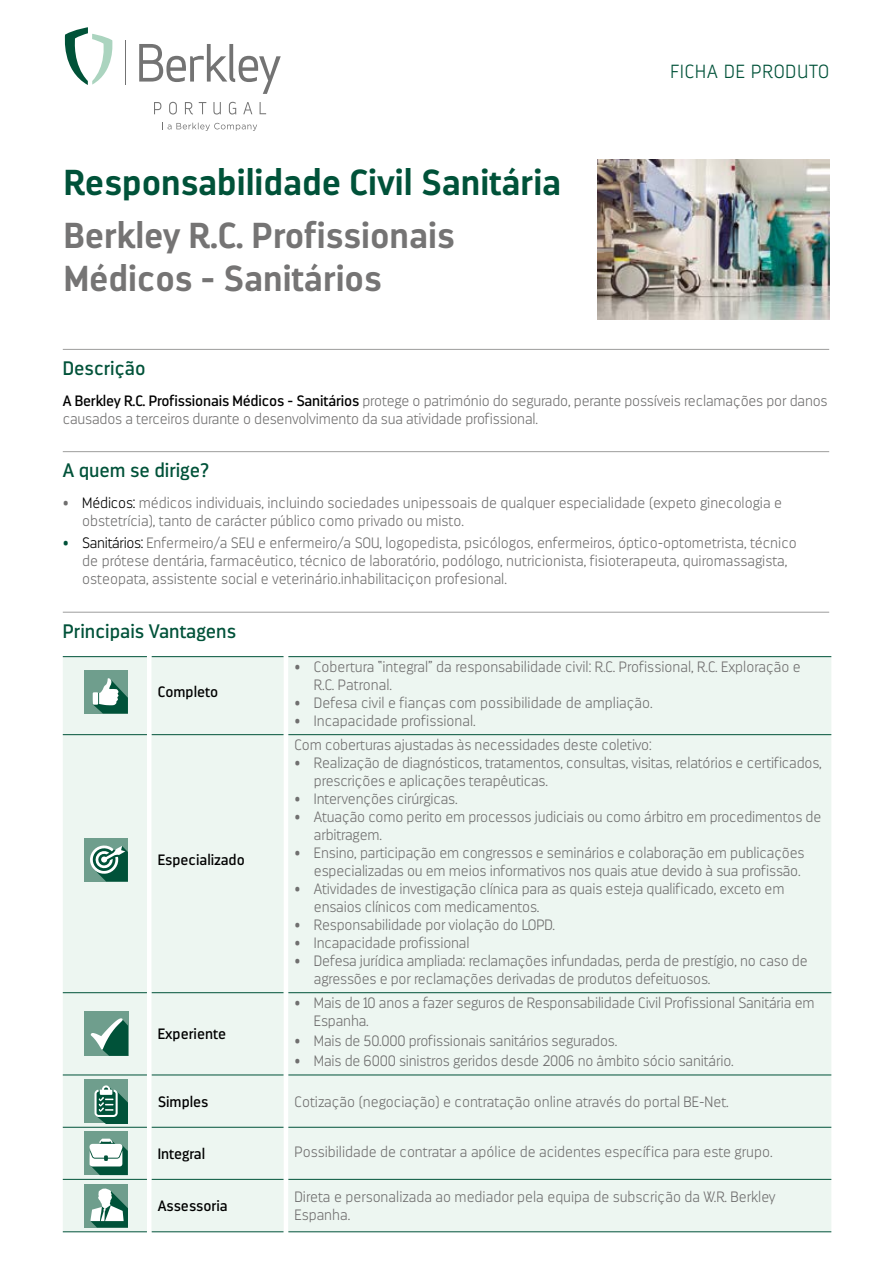
<style>
.page{position:relative;width:893px;height:1263px;background:#fff}
.page>*{position:absolute;margin:0;border:0;box-sizing:border-box;transform-origin:0 0}
.t1{font:700 36px/43.2px "Darwin";color:#757474}
.t2{font:700 36px "Darwin";color:#005239}
.t3{font:19.5px "Darwin";color:#005239}
.t4{font:200 19.05px "Darwin";letter-spacing:.05em;color:#005239}
.t5{font:200 15px/18px "Darwin";letter-spacing:-.01em;color:#706f6f}
.t6{font:15px "Darwin";color:#000}
.s1{font-weight:400;color:#000}
.s2{color:#000}
.s3{color:#005239}
</style>
<div class="page">
<img style="left:597px;top:159px;width:232px;height:161px">
<hr style="left:63px;top:349px;width:766px;height:1px;background:#9d9d9c">
<hr style="left:63px;top:451px;width:766px;height:1px;background:#9d9d9c">
<hr style="left:63px;top:612px;width:766px;height:1px;background:#9d9d9c">
<div style="left:63px;top:657px;width:768px;height:574px;background:#edf6f1"></div>
<hr style="left:63px;top:656px;width:84px;height:1px;background:#005239">
<hr style="left:151px;top:656px;width:133px;height:1px;background:#005239">
<hr style="left:288px;top:656px;width:543px;height:1px;background:#005239">
<hr style="left:63px;top:734px;width:84px;height:1px;background:#005239">
<hr style="left:151px;top:734px;width:133px;height:1px;background:#005239">
<hr style="left:288px;top:734px;width:543px;height:1px;background:#005239">
<hr style="left:63px;top:992px;width:84px;height:1px;background:#005239">
<hr style="left:151px;top:992px;width:133px;height:1px;background:#005239">
<hr style="left:288px;top:992px;width:543px;height:1px;background:#005239">
<hr style="left:63px;top:1074px;width:84px;height:1px;background:#005239">
<hr style="left:151px;top:1074px;width:133px;height:1px;background:#005239">
<hr style="left:288px;top:1074px;width:543px;height:1px;background:#005239">
<hr style="left:63px;top:1127px;width:84px;height:1px;background:#005239">
<hr style="left:151px;top:1127px;width:133px;height:1px;background:#005239">
<hr style="left:288px;top:1127px;width:543px;height:1px;background:#005239">
<hr style="left:63px;top:1179px;width:84px;height:1px;background:#005239">
<hr style="left:151px;top:1179px;width:133px;height:1px;background:#005239">
<hr style="left:288px;top:1179px;width:543px;height:1px;background:#005239">
<hr style="left:63px;top:1231px;width:84px;height:1px;background:#005239">
<hr style="left:151px;top:1231px;width:133px;height:1px;background:#005239">
<hr style="left:288px;top:1231px;width:543px;height:1px;background:#005239">
<hr style="left:147px;top:657px;width:4px;height:78px;background:#fff">
<hr style="left:284px;top:657px;width:4px;height:78px;background:#fff">
<hr style="left:147px;top:735px;width:4px;height:258px;background:#fff">
<hr style="left:284px;top:735px;width:4px;height:258px;background:#fff">
<hr style="left:147px;top:993px;width:4px;height:82px;background:#fff">
<hr style="left:284px;top:993px;width:4px;height:82px;background:#fff">
<hr style="left:147px;top:1075px;width:4px;height:52px;background:#fff">
<hr style="left:284px;top:1075px;width:4px;height:52px;background:#fff">
<hr style="left:147px;top:1127px;width:4px;height:52px;background:#fff">
<hr style="left:284px;top:1127px;width:4px;height:52px;background:#fff">
<hr style="left:147px;top:1179px;width:4px;height:53px;background:#fff">
<hr style="left:284px;top:1179px;width:4px;height:53px;background:#fff">
<div style="left:84px;top:670px;width:44px;height:43px;background:#6f9e8d"></div>
<svg style="left:93px;top:678px;width:35px;height:35px"></svg>
<div style="left:84px;top:838px;width:44px;height:43px;background:#6f9e8d"></div>
<svg style="left:90px;top:845px;width:38px;height:36px"></svg>
<div style="left:84px;top:1012px;width:44px;height:44px;background:#6f9e8d"></div>
<svg style="left:91px;top:1018px;width:37px;height:38px"></svg>
<div style="left:84px;top:1079px;width:44px;height:44px;background:#6f9e8d"></div>
<svg style="left:95px;top:1085px;width:33px;height:38px"></svg>
<div style="left:84px;top:1131px;width:44px;height:44px;background:#6f9e8d"></div>
<svg style="left:90px;top:1139px;width:38px;height:36px"></svg>
<div style="left:84px;top:1183px;width:44px;height:44px;background:#6f9e8d"></div>
<svg style="left:90px;top:1188px;width:38px;height:39px"></svg>
<svg style="left:65px;top:27px;width:48px;height:58px"></svg>
<svg style="left:139px;top:44px;width:142px;height:50px"></svg>
<hr style="left:125px;top:40px;width:1px;height:45px;background:#737373">
<svg style="left:167px;top:122px;width:90px;height:8px"></svg>
<svg style="left:154px;top:102px;width:7px;height:12px"></svg>
<svg style="left:169px;top:102px;width:8px;height:13px"></svg>
<svg style="left:185px;top:102px;width:8px;height:13px"></svg>
<svg style="left:199px;top:102px;width:7px;height:12px"></svg>
<svg style="left:213px;top:102px;width:8px;height:13px"></svg>
<svg style="left:229px;top:102px;width:7px;height:13px"></svg>
<svg style="left:243px;top:102px;width:9px;height:12px"></svg>
<svg style="left:260px;top:102px;width:6px;height:12px"></svg>
<h1 class="t2" style="left:64px;top:160px;width:499px">Responsabilidade Civil Sanitária</h1>
<h1 class="t1" style="left:64px;top:214px;width:392px">Berkley R.C. Profissionais<br>Médicos - Sanitários</h1>
<p class="t4" style="left:670px;top:60px;width:160px">FICHA DE PRODUTO</p>
<h2 class="t3" style="left:63px;top:357px;width:84px">Descrição</h2>
<p class="t5" style="left:63px;top:392px;width:766px"><span class="s1">A Berkley R.C. Profissionais Médicos - Sanitários</span> protege o património do segurado, perante possíveis reclamações por danos causados a terceiros durante o desenvolvimento da sua atividade profissional.</p>
<h2 class="t3" style="left:63px;top:459px;width:148px">A quem se dirige?</h2>
<p class="t5" style="left:82px;top:494px;width:701px;text-indent:-20px">• <span class="s2">Médicos:</span> médicos individuais, incluindo sociedades unipessoais de qualquer especialidade (expeto ginecologia e obstetrícia), tanto de carácter público como privado ou misto.</p>
<p class="t5" style="left:82px;top:534px;width:716px;text-indent:-20px"><span class="s3">•</span> <span class="s2">Sanitários:</span> Enfermeiro/a SEU e enfermeiro/a SOU, logopedista, psicólogos, enfermeiros, óptico-optometrista, técnico de prótese dentária, farmacêutico, técnico de laboratório, podólogo, nutricionista, fisioterapeuta, quiromassagista, osteopata, assistente social e veterinário.inhabilitaciçon profesional.</p>
<h2 class="t3" style="left:63px;top:619px;width:175px">Principais Vantagens</h2>
<p class="t6" style="left:158px;top:683px;width:62px">Completo</p>
<p class="t6" style="left:158px;top:851px;width:89px">Especializado</p>
<p class="t6" style="left:158px;top:1025px;width:70px">Experiente</p>
<p class="t5" style="left:314px;top:658px;width:488px;text-indent:-20px">• Cobertura “integral” da responsabilidade civil: R.C. Profissional, R.C. Exploração e<br>R.C. Patronal.</p>
<p class="t5" style="left:294px;top:694px;width:360px">• Defesa civil e fianças com possibilidade de ampliação.</p>
<p class="t5" style="left:294px;top:712px;width:183px">• Incapacidade profissional.</p>
<p class="t5" style="left:294px;top:736px;width:359px">Com coberturas ajustadas às necessidades deste coletivo:</p>
<p class="t5" style="left:314px;top:754px;width:509px;text-indent:-20px">• Realização de diagnósticos, tratamentos, consultas, visitas, relatórios e certificados, prescrições e aplicações terapêuticas.</p>
<p class="t5" style="left:294px;top:790px;width:165px">• Intervenções cirúrgicas.</p>
<p class="t5" style="left:314px;top:808px;width:509px;text-indent:-20px">• Atuação como perito em processos judiciais ou como árbitro em procedimentos de arbitragem.</p>
<p class="t5" style="left:294px;top:844px;width:512px;text-align:right">• Ensino, participação em congressos e seminários e colaboração em publicações especializadas ou em meios informativos nos quais atue devido à sua profissão.</p>
<p class="t5" style="left:314px;top:880px;width:472px;text-indent:-20px">• Atividades de investigação clínica para as quais esteja qualificado, exceto em ensaios clínicos com medicamentos.</p>
<p class="t5" style="left:294px;top:916px;width:262px">• Responsabilidade por violação do LOPD.</p>
<p class="t5" style="left:294px;top:934px;width:177px">• Incapacidade profissional</p>
<p class="t5" style="left:314px;top:952px;width:495px;text-indent:-20px">• Defesa jurídica ampliada: reclamações infundadas, perda de prestígio, no caso de agressões e por reclamações derivadas de produtos defeituosos.</p>
<p class="t5" style="left:314px;top:994px;width:502px;text-indent:-20px">• Mais de 10 anos a fazer seguros de Responsabilidade Civil Profissional Sanitária em<br>Espanha.</p>
<p class="t5" style="left:294px;top:1032px;width:324px">• Mais de 50.000 profissionais sanitários segurados.</p>
<p class="t5" style="left:294px;top:1052px;width:441px">• Mais de 6000 sinistros geridos desde 2006 no âmbito sócio sanitário.</p>
<p class="t6" style="left:158px;top:1092px;width:52px">Simples</p>
<p class="t5" style="left:294px;top:1093px;width:436px">Cotização (negociação) e contratação online através do portal BE-Net.</p>
<p class="t6" style="left:158px;top:1145px;width:49px">Integral</p>
<p class="t5" style="left:294px;top:1143px;width:480px">Possibilidade de contratar a apólice de acidentes específica para este grupo.</p>
<p class="t6" style="left:158px;top:1197px;width:71px">Assessoria</p>
<p class="t5" style="left:294px;top:1188px;width:483px">Direta e personalizada ao mediador pela equipa de subscrição da W.R. Berkley<br>Espanha.</p>
</div>
